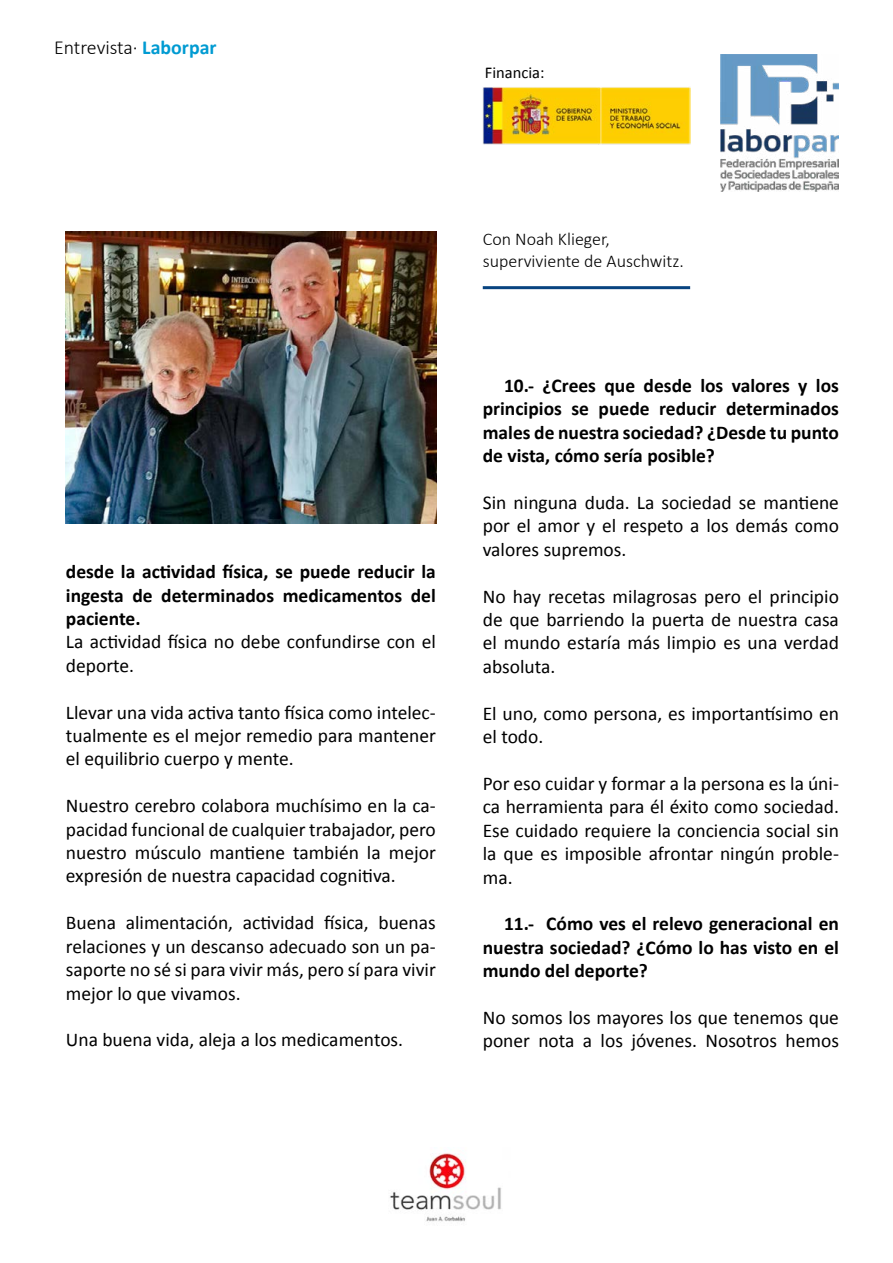
<style>
.page{position:relative;width:893px;height:1263px;background:#fff}
.page>*{position:absolute;margin:0;border:0;box-sizing:border-box;transform-origin:0 0}
.t1{font:300 19.95px "Calibri";letter-spacing:-.005em;color:#000}
.t2{font:19.5px/23.4px "Calibri";color:#000;text-align:justify}
.t3{font:700 19.5px/23.4px "Calibri";color:#000;text-align:justify}
.t4{font:300 18px/21.6px "Calibri";color:#000}
.t5{font:16.5px "Calibri";color:#000}
.s1{font-weight:700;color:#009bd2}
</style>
<div class="page">
<img style="left:483px;top:87px;width:207px;height:58px">
<img style="left:721px;top:54px;width:118px;height:138px">
<img style="left:390px;top:1150px;width:111px;height:72px">
<hr style="left:483px;top:286px;width:207px;height:3px;background:#084480">
<img style="left:66px;top:232px;width:370px;height:291px">
<p class="t1" style="left:54px;top:35px;width:164px">Entrevista· <span class="s1">Laborpar</span></p>
<p class="t5" style="left:485px;top:63px;width:61px">Financia:</p>
<p class="t3" style="left:66px;top:559px;width:371px">desde la actividad física, se puede reducir la ingesta de determinados medicamentos del paciente.</p>
<p class="t2" style="left:66px;top:629px;width:371px">La actividad física no debe confundirse con el deporte.</p>
<p class="t2" style="left:66px;top:699px;width:371px">Llevar una vida activa tanto física como intelec&shy;tualmente es el mejor remedio para mantener el equilibrio cuerpo y mente.</p>
<p class="t2" style="left:66px;top:793px;width:371px">Nuestro cerebro colabora muchísimo en la ca&shy;pacidad funcional de cualquier trabajador, pero nuestro músculo mantiene también la mejor expresión de nuestra capacidad cognitiva.</p>
<p class="t2" style="left:66px;top:910px;width:371px">Buena alimentación, actividad física, buenas relaciones y un descanso adecuado son un pa&shy;saporte no sé si para vivir más, pero sí para vivir mejor lo que vivamos.</p>
<p class="t2" style="left:66px;top:1027px;width:339px">Una buena vida, aleja a los medicamentos.</p>
<p class="t4" style="left:483px;top:228px;width:203px">Con Noah Klieger, superviviente de Auschwitz.</p>
<p class="t3" style="left:483px;top:373px;width:358px;text-indent:21px">10.- ¿Crees que desde los valores y los principios se puede reducir determinados males de nuestra sociedad? ¿Desde tu punto de vista, cómo sería posible?</p>
<p class="t2" style="left:483px;top:490px;width:358px">Sin ninguna duda. La sociedad se mantiene por el amor y el respeto a los demás como valores supremos.</p>
<p class="t2" style="left:483px;top:583px;width:358px">No hay recetas milagrosas pero el principio de que barriendo la puerta de nuestra casa el mundo estaría más limpio es una verdad absoluta.</p>
<p class="t2" style="left:483px;top:700px;width:358px">El uno, como persona, es importantísimo en el todo.</p>
<p class="t2" style="left:483px;top:771px;width:358px">Por eso cuidar y formar a la persona es la úni&shy;ca herramienta para él éxito como sociedad.<br>Ese cuidado requiere la conciencia social sin la que es imposible afrontar ningún proble&shy;ma.</p>
<p class="t3" style="left:483px;top:911px;width:358px;text-indent:21px">11.- Cómo ves el relevo generacional en nuestra sociedad? ¿Cómo lo has visto en el mundo del deporte?</p>
<p class="t2" style="left:483px;top:1005px;width:358px">No somos los mayores los que tenemos que poner nota a los jóvenes. Nosotros hemos</p>
</div>
